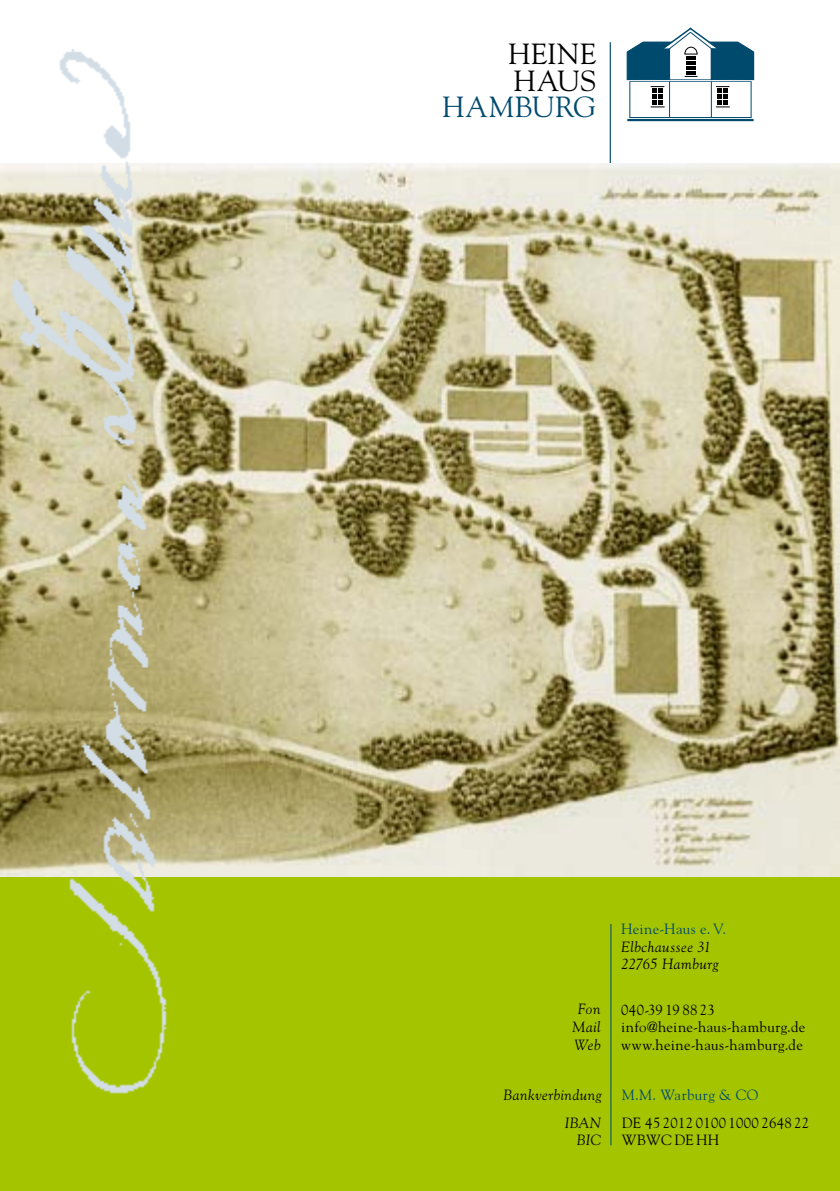
<style>
.page{position:relative;width:840px;height:1191px;background:#fff}
.page>*{position:absolute;margin:0;border:0;box-sizing:border-box;transform-origin:0 0}
.t1{font:29px/26.6px "Goudy";letter-spacing:.005em;color:#000}
.t2{font:29px "Goudy";letter-spacing:.01em;color:#004a6e}
.t3{font:14.8px/17.6px "Goudy";letter-spacing:.02em;color:#000}
.t4{font:italic 14.8px/17.6px "Goudy";letter-spacing:.035em;color:#000;text-align:center}
.t5{font:14.8px "Goudy";letter-spacing:.03em;color:#004a6e}
</style>
<div class="page">
<hr style="left:609px;top:42px;width:1px;height:124px;background:#004a6e">
<div style="left:0;top:799px;width:839px;height:392px;background:#a4c400"></div>
<img style="left:0;top:163px;width:839px;height:713px">
<hr style="left:629px;top:81px;width:121px;height:1px;background:#004a6e">
<hr style="left:629px;top:117px;width:122px;height:1px;background:#004a6e">
<hr style="left:627px;top:119px;width:126px;height:2px;background:#004a6e">
<hr style="left:629px;top:81px;width:1px;height:37px;background:#004a6e">
<hr style="left:750px;top:81px;width:1px;height:37px;background:#004a6e">
<hr style="left:668px;top:49px;width:1px;height:68px;background:#004a6e">
<hr style="left:710px;top:49px;width:1px;height:68px;background:#004a6e">
<svg style="left:626px;top:27px;width:127px;height:53px"></svg>
<svg style="left:650px;top:86px;width:14px;height:22px"></svg>
<svg style="left:716px;top:86px;width:13px;height:22px"></svg>
<hr style="left:623px;top:80px;width:136px;height:1px;background:#fff">
<img style="left:2px;top:50px;width:240px;height:1044px">
<hr style="left:610px;top:924px;width:1px;height:221px;background:#004a6e">
<h1 class="t1" style="left:508px;top:40px;width:89px">HEINE<br>HAUS</h1>
<h1 class="t2" style="left:442px;top:89px;width:155px">HAMBURG</h1>
<p class="t4" style="left:572px;top:1000px;width:29px">Fon<br>Mail<br>Web</p>
<p class="t4" style="left:503px;top:1080px;width:99px;line-height:27.6px;text-align:right">Bankverbindung<br>IBAN</p>
<p class="t4" style="left:576px;top:1131px;width:26px">BIC</p>
<p class="t5" style="left:620px;top:919px;width:106px">Heine-Haus e. V.</p>
<p class="t4" style="left:620px;top:937px;width:99px;text-align:left">Elbchaussee 31<br>22765 Hamburg</p>
<p class="t3" style="left:620px;top:1000px;width:186px">040-39 19 88 23 info@heine-haus-hamburg.de www.heine-haus-hamburg.de</p>
<p class="t5" style="left:621px;top:1085px;width:138px">M.M. Warburg &amp; CO</p>
<p class="t3" style="left:621px;top:1113px;width:189px">DE 45 2012 0100 1000 2648 22<br>WBWC DE HH</p>
</div>
